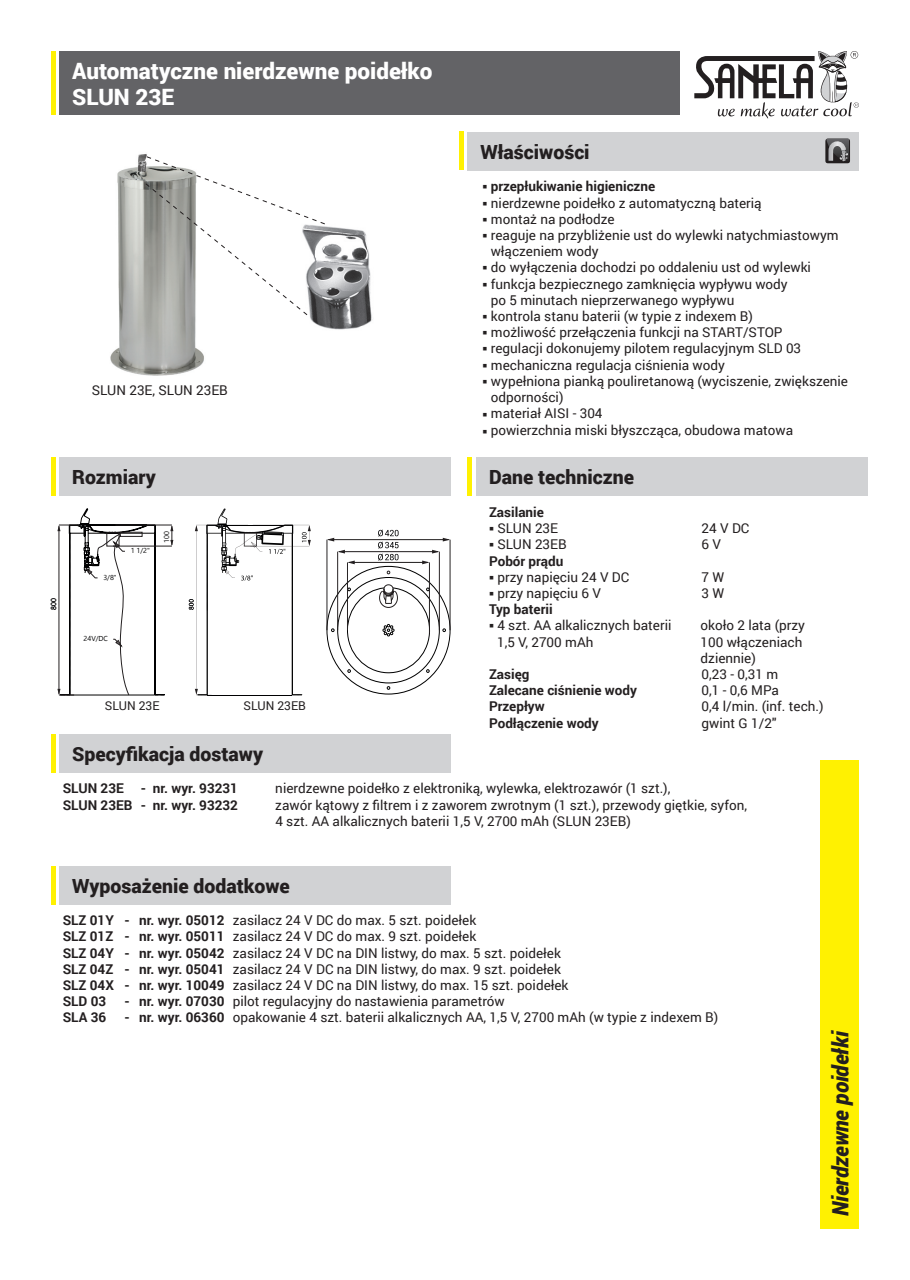
<style>
.page{position:relative;width:910px;height:1280px;background:#fff}
.page>*{position:absolute;margin:0;border:0;box-sizing:border-box;transform-origin:0 0}
.t1{font:900 22.5px/26.2px "Roboto";color:#fff}
.t2{font:italic 900 22.5px "Roboto";letter-spacing:-.005em;color:#231f20;scale:.95 1}
.t3{font:900 19.5px "Roboto";color:#231f20}
.t4{font:13.5px/16.2px "Roboto";color:#231f20}
.t5{font:700 13.5px "Roboto";color:#231f20}
.t6{font:12.15px "Roboto";color:#231f20}
.t7{font:7.2px "Ebrima";color:#000002}
.s1{font-weight:700}
</style>
<div class="page">
<div style="left:60px;top:51px;width:620px;height:64px;background:#636366"></div>
<div style="left:468px;top:133px;width:391px;height:38px;background:#d1d2d4"></div>
<div style="left:60px;top:735px;width:391px;height:38px;background:#d1d2d4"></div>
<div style="left:60px;top:457px;width:391px;height:38px;background:#d1d2d4"></div>
<div style="left:821px;top:760px;width:38px;height:469px;background:#fff101"></div>
<svg style="left:694px;top:51px;width:165px;height:68px"></svg>
<hr style="left:51px;top:51px;width:4px;height:64px;background:#fff101">
<hr style="left:51px;top:457px;width:4px;height:38px;background:#fff101">
<hr style="left:51px;top:735px;width:4px;height:38px;background:#fff101">
<hr style="left:459px;top:132px;width:4px;height:38px;background:#fff101">
<img style="left:110px;top:154px;width:94px;height:222px">
<svg style="left:189px;top:508px;width:122px;height:188px"></svg>
<svg style="left:57px;top:508px;width:116px;height:188px"></svg>
<div style="left:60px;top:867px;width:391px;height:38px;background:#d1d2d4"></div>
<hr style="left:51px;top:867px;width:4px;height:38px;background:#fff101">
<div style="left:476px;top:457px;width:391px;height:38px;background:#d1d2d4"></div>
<hr style="left:468px;top:457px;width:4px;height:38px;background:#fff101">
<svg style="left:326px;top:530px;width:125px;height:165px"></svg>
<svg style="left:825px;top:139px;width:25px;height:24px"></svg>
<svg style="left:826px;top:139px;width:23px;height:25px"></svg>
<img style="left:310px;top:226px;width:63px;height:104px">
<svg style="left:145px;top:156px;width:180px;height:159px"></svg>
<h1 class="t1" style="left:72px;top:57px;width:362px">Automatyczne nierdzewne poidełko<br>SLUN 23E</h1>
<p class="t4" style="left:92px;top:382px;width:138px">SLUN 23E, SLUN 23EB</p>
<h2 class="t3" style="left:72px;top:463px;width:85px">Rozmiary</h2>
<p class="t7" style="left:48px;top:610px;width:13px;rotate:-90deg">800</p>
<p class="t7" style="left:103px;top:572px;width:15px">3/8"</p>
<p class="t7" style="left:131px;top:546px;width:21px">1 1/2"</p>
<p class="t7" style="left:161px;top:543px;width:13px;rotate:-90deg">100</p>
<p class="t7" style="left:84px;top:634px;width:26px">24V/DC</p>
<p class="t6" style="left:105px;top:697px;width:56px">SLUN 23E</p>
<p class="t6" style="left:243px;top:697px;width:64px">SLUN 23EB</p>
<h2 class="t3" style="left:72px;top:741px;width:192px">Specyfikacja dostawy</h2>
<h2 class="t3" style="left:480px;top:139px;width:111px">Właściwości</h2>
<p class="t5" style="left:483px;top:177px;width:174px">○ przepłukiwanie higieniczne</p>
<p class="t4" style="left:483px;top:194px;width:281px">○ nierdzewne poidełko z automatyczną baterią</p>
<p class="t4" style="left:483px;top:210px;width:134px">○ montaż na podłodze</p>
<p class="t4" style="left:491px;top:227px;width:349px;text-indent:-8px">○ reaguje na przybliżenie ust do wylewki natychmiastowym włączeniem wody</p>
<p class="t4" style="left:483px;top:259px;width:330px">○ do wyłączenia dochodzi po oddaleniu ust od wylewki</p>
<p class="t4" style="left:491px;top:275px;width:299px;text-indent:-8px">○ funkcja bezpiecznego zamknięcia wypływu wody po 5 minutach nieprzerwanego wypływu</p>
<p class="t4" style="left:483px;top:308px;width:272px">○ kontrola stanu baterii (w typie z indexem B)</p>
<p class="t4" style="left:483px;top:324px;width:301px">○ możliwość przełączenia funkcji na START/STOP</p>
<p class="t4" style="left:483px;top:340px;width:320px">○ regulacji dokonujemy pilotem regulacyjnym SLD 03</p>
<p class="t4" style="left:483px;top:356px;width:244px">○ mechaniczna regulacja ciśnienia wody</p>
<p class="t4" style="left:491px;top:372px;width:359px;text-indent:-8px">○ wypełniona pianką pouliretanową (wyciszenie, zwię kszenie odporności)</p>
<p class="t4" style="left:483px;top:405px;width:121px">○ materiał AISI - 304</p>
<p class="t4" style="left:483px;top:421px;width:312px">○ powierzchnia miski błyszcząca, obudowa matowa</p>
<h2 class="t3" style="left:489px;top:463px;width:147px">Dane techniczne</h2>
<p class="t5" style="left:489px;top:503px;width:56px">Zasilanie</p>
<p class="t4" style="left:489px;top:520px;width:71px">○ SLUN 23E</p>
<p class="t4" style="left:702px;top:520px;width:49px">24 V DC</p>
<p class="t4" style="left:489px;top:536px;width:79px">○ SLUN 23EB</p>
<p class="t4" style="left:702px;top:536px;width:21px">6 V</p>
<p class="t5" style="left:489px;top:551px;width:76px">Pobór prądu</p>
<p class="t4" style="left:489px;top:568px;width:142px">○ przy napięciu 24 V DC</p>
<p class="t4" style="left:702px;top:568px;width:24px">7 W</p>
<p class="t4" style="left:489px;top:585px;width:113px">○ przy napięciu 6 V</p>
<p class="t4" style="left:702px;top:585px;width:24px">3 W</p>
<p class="t5" style="left:489px;top:600px;width:65px">Typ baterii</p>
<p class="t4" style="left:489px;top:617px;width:184px">○ 4 szt. AA alkalicznych baterii</p>
<p class="t4" style="left:700px;top:617px;width:106px">około 2 lata (przy</p>
<p class="t4" style="left:497px;top:633px;width:98px">1,5 V, 2700 mAh</p>
<p class="t4" style="left:700px;top:633px;width:103px">100 włączeniach dziennie)</p>
<p class="t5" style="left:489px;top:665px;width:42px">Zasięg</p>
<p class="t4" style="left:702px;top:666px;width:78px">0,23 - 0,31 m</p>
<p class="t5" style="left:489px;top:681px;width:150px">Zalecane ciśnienie wody</p>
<p class="t4" style="left:702px;top:682px;width:79px">0,1 - 0,6 MPa</p>
<p class="t5" style="left:489px;top:697px;width:57px">Przepływ</p>
<p class="t4" style="left:702px;top:698px;width:124px">0,4 l/min. (inf. tech.)</p>
<p class="t5" style="left:489px;top:713px;width:111px">Podłączenie wody</p>
<p class="t4" style="left:702px;top:714px;width:76px">gwint G 1/2"</p>
<p class="t5" style="left:63px;top:779px;width:63px">SLUN 23E</p>
<p class="t5" style="left:141px;top:779px;width:99px">- nr. wyr. 93231</p>
<p class="t4" style="left:275px;top:780px;width:397px">nierdzewne poidełko z elektroniką, wylewka, elektrozawór (1 szt.),</p>
<p class="t5" style="left:63px;top:795px;width:177px">SLUN 23EB - nr. wyr. 93232</p>
<p class="t4" style="left:275px;top:796px;width:473px">zawór kątowy z filtrem i z zaworem zwrotnym (1 szt.), przewody giętkie, syfon,<br>4 szt. AA alkalicznych baterii 1,5 V, 2700 mAh (SLUN 23EB)</p>
<h2 class="t3" style="left:72px;top:873px;width:219px">Wyposażenie dodatkowe</h2>
<p class="t4" style="left:63px;top:912px;width:507px"><span class="s1">SLZ 01Y - nr. wyr. 05012</span> zasilacz 24 V DC do max. 5 szt. poidełek<br><span class="s1">SLZ 01Z - nr. wyr. 05011</span> zasilacz 24 V DC do max. 9 szt. poidełek<br><span class="s1">SLZ 04Y - nr. wyr. 05042</span> zasilacz 24 V DC na DIN listwy, do max. 5 szt. poidełek <span class="s1">SLZ 04Z - nr. wyr. 05041</span> zasilacz 24 V DC na DIN listwy, do max. 9 szt. poidełek <span class="s1">SLZ 04X - nr. wyr. 10049</span> zasilacz 24 V DC na DIN listwy, do max. 15 szt. poidełek <span class="s1">SLD 03</span></p>
<p class="t4" style="left:124px;top:993px;width:382px"><span class="s1">- nr. wyr. 07030</span> pilot regulacyjny do nastawienia parametrów</p>
<p class="t5" style="left:63px;top:1008px;width:45px">SLA 36</p>
<p class="t4" style="left:124px;top:1009px;width:596px"><span class="s1">- nr. wyr. 06360</span> opakowanie 4 szt. baterii alkalicznych AA, 1,5 V, 2700 mAh (w typie z indexem B)</p>
<h1 class="t2" style="left:825px;top:1216px;width:197px;rotate:-90deg">Nierdzewne poidełki</h1>
</div>
